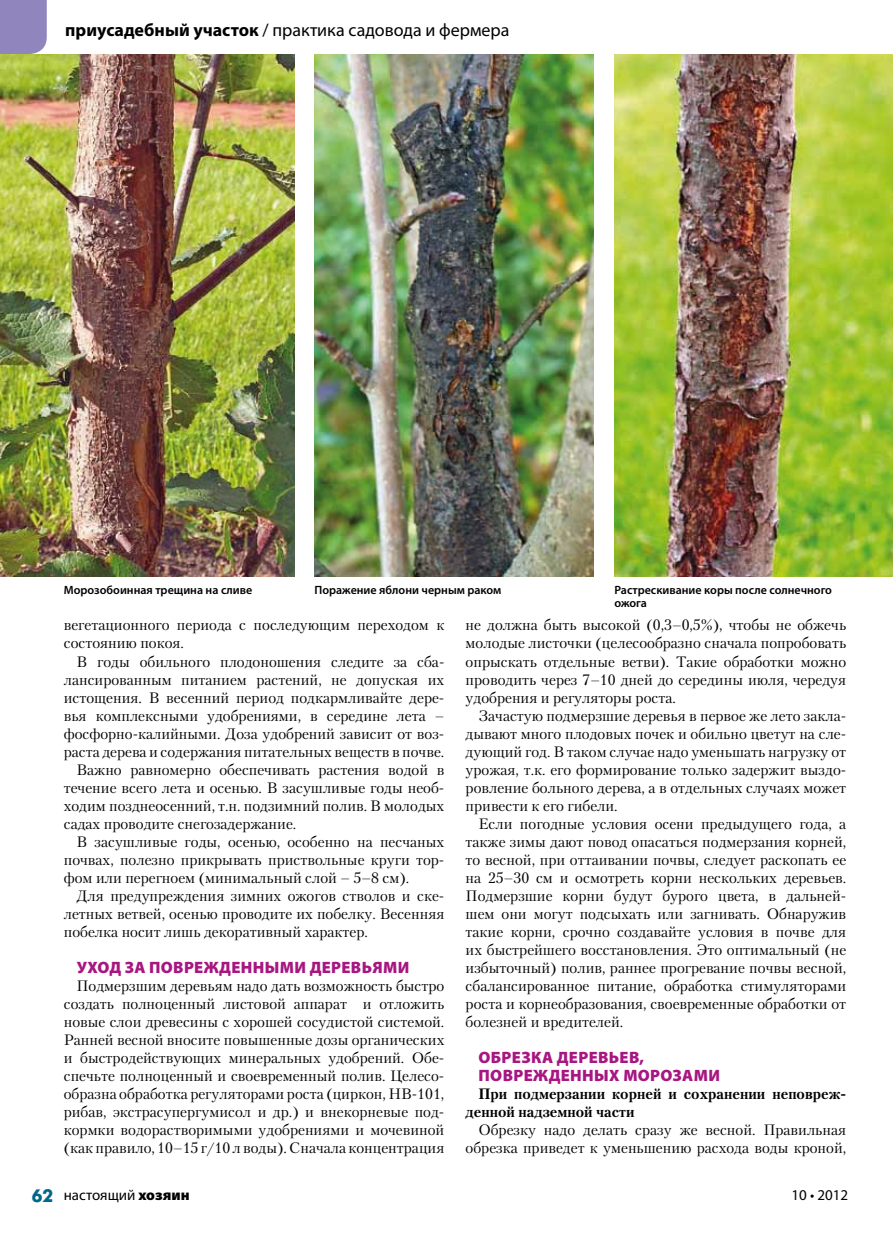
<style>
.page{position:relative;width:893px;height:1234px;background:#fff}
.page>*{position:absolute;margin:0;border:0;box-sizing:border-box;transform-origin:0 0}
.t1{font:18px "Myriad Pro";color:#000}
.t2{font:900 16.5px/18px "Myriad Pro";letter-spacing:.02em;color:#a71681}
.t3{font:15px/18px "Petersburg C";color:#000;text-align:justify}
.t4{font:700 15px/18px "Petersburg C";color:#000}
.t5{font:15px "Myriad Pro";color:#000}
.t6{font:600 12px/12px "Myriad Pro";color:#000}
.s1{font-weight:700}
.s2{font-family:"Futuris C";font-weight:700;font-size:18px;color:#006988}
.s3{font-weight:900}
</style>
<div class="page">
<div style="left:0;top:0;width:47px;height:54px;background:#9185be"></div>
<img style="left:0;top:54px;width:294px;height:522px">
<img style="left:614px;top:54px;width:279px;height:522px">
<img style="left:314px;top:54px;width:280px;height:522px">
<p class="t1" style="left:65px;top:18px;width:446px"><span class="s1">приусадебный участок</span> / практика садовода и фермера</p>
<p class="t6" style="left:64px;top:584px;width:190px">Морозобоинная трещина на сливе</p>
<p class="t6" style="left:614px;top:584px;width:219px">Растрескивание коры после солнечного ожога</p>
<p class="t6" style="left:314px;top:584px;width:188px">Поражение яблони черным раком</p>
<p class="t3" style="left:64px;top:616px;width:382px">вегетационного периода с последующим переходом к состоянию покоя.</p>
<p class="t3" style="left:77px;top:652px;width:369px">В годы обильного плодоношения следите за сба-</p>
<p class="t3" style="left:64px;top:670px;width:382px">лансированным питанием растений, не допуская их</p>
<p class="t3" style="left:64px;top:688px;width:382px">истощения. В весенний период подкармливайте дере-</p>
<p class="t3" style="left:64px;top:706px;width:382px">вья комплексными удобрениями, в середине лета –</p>
<p class="t3" style="left:64px;top:724px;width:382px">фосфорно-калийными. Доза удобрений зависит от воз-</p>
<p class="t3" style="left:64px;top:742px;width:382px">раста дерева и содержания питательных веществ в почве.</p>
<p class="t3" style="left:77px;top:760px;width:369px">Важно равномерно обеспечивать растения водой в</p>
<p class="t3" style="left:64px;top:778px;width:382px">течение всего лета и осенью. В засушливые годы необ-</p>
<p class="t3" style="left:64px;top:796px;width:382px">ходим позднеосенний, т.н. подзимний полив. В молодых</p>
<p class="t3" style="left:64px;top:814px;width:234px">садах проводите снегозадержание.</p>
<p class="t3" style="left:77px;top:832px;width:369px">В засушливые годы, осенью, особенно на песчаных</p>
<p class="t3" style="left:64px;top:850px;width:382px">почвах, полезно прикрывать приствольные круги тор-</p>
<p class="t3" style="left:64px;top:868px;width:347px">фом или перегноем (минимальный слой – 5–8 см).</p>
<p class="t3" style="left:77px;top:886px;width:369px">Для предупреждения зимних ожогов стволов и ске-</p>
<p class="t3" style="left:64px;top:904px;width:382px">летных ветвей, осенью проводите их побелку. Весенняя</p>
<p class="t3" style="left:64px;top:922px;width:306px">побелка носит лишь декоративный характер.</p>
<p class="t2" style="left:77px;top:957px;width:334px">УХОД ЗА ПОВРЕЖДЕННЫМИ ДЕРЕВЬЯМИ</p>
<p class="t3" style="left:64px;top:976px;width:382px;text-indent:13px">Подмерзшим деревьям надо дать возможность быстро создать полноценный листовой аппарат и отложить новые слои древесины с хорошей сосудистой системой.<br>Ранней весной вносите повышенные дозы органических и быстродействующих минеральных удобрений. Обе&shy;спечьте полноценный и своевременный полив. Целесо&shy;образна обработка регуляторами роста (циркон, НВ-101, рибав, экстрасупергумисол и др.) и внекорневые под&shy;кормки водорастворимыми удобрениями и мочевиной (как правило, 10–15 г/10 л воды). Сначала концентрация</p>
<p class="t3" style="left:466px;top:616px;width:382px">не должна быть высокой (0,3–0,5%), чтобы не обжечь молодые листочки (целесообразно сначала попробовать опрыскать отдельные ветви). Такие обработки можно проводить через 7–10 дней до середины июля, чередуя удобрения и регуляторы роста.</p>
<p class="t3" style="left:466px;top:706px;width:382px;text-indent:13px">Зачастую подмерзшие деревья в первое же лето закла&shy;дывают много плодовых почек и обильно цветут на сле&shy;дующий год. В таком случае надо уменьшать нагрузку от урожая, т.к. его формирование только задержит выздо&shy;ровление больного дерева, а в отдельных случаях может привести к его гибели.</p>
<p class="t3" style="left:466px;top:814px;width:382px;text-indent:13px">Если погодные условия осени предыдущего года, а также зимы дают повод опасаться подмерзания корней, то весной, при оттаивании почвы, следует раскопать ее на 25–30 см и осмотреть корни нескольких деревьев.<br>Подмерзшие корни будут бурого цвета, в дальней&shy;шем они могут подсыхать или загнивать. Обнаружив такие корни, срочно создавайте условия в почве для их быстрейшего восстановления. Это оптимальный (не избыточный) полив, раннее прогревание почвы весной, сбалансированное питание, обработка стимуляторами роста и корнеобразования, своевременные обработки от болезней и вредителей.</p>
<p class="t2" style="left:479px;top:1047px;width:243px">ОБРЕЗКА ДЕРЕВЬЕВ,<br>ПОВРЕЖДЕННЫХ МОРОЗАМИ</p>
<p class="t4" style="left:466px;top:1084px;width:382px;text-indent:13px">При подмерзании корней и сохранении неповреж&shy;денной надземной части</p>
<p class="t3" style="left:466px;top:1120px;width:382px;text-align:right">Обрезку надо делать сразу же весной. Правильная обрезка приведет к уменьшению расхода воды кроной,</p>
<p class="t5" style="left:32px;top:1185px;width:159px"><span class="s2">62</span> настоящий <span class="s3">хозяин</span></p>
<p class="t5" style="left:791px;top:1185px;width:58px">10 <span class="s3">·</span> 2012</p>
</div>
